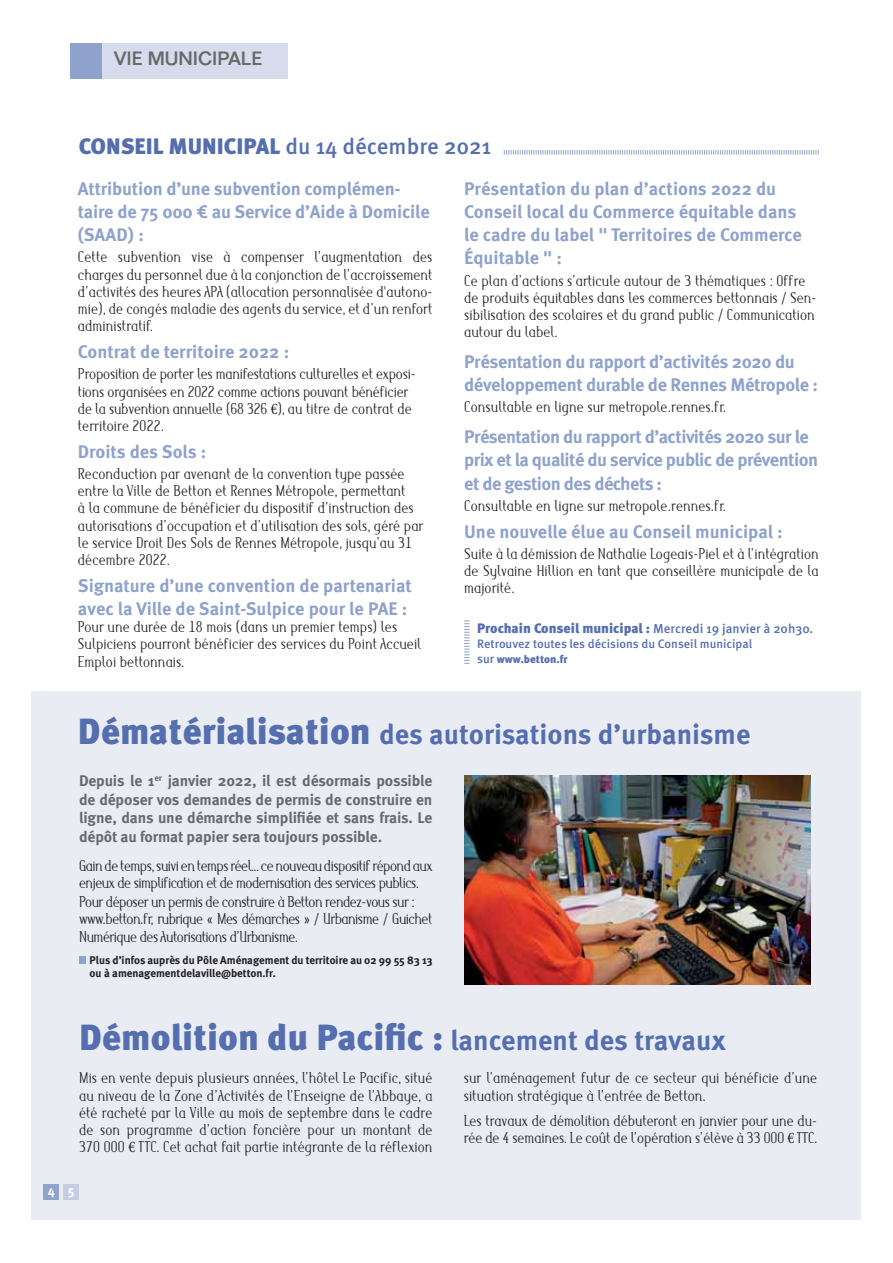
<style>
.page{position:relative;width:893px;height:1263px;background:#fff}
.page>*{position:absolute;margin:0;border:0;box-sizing:border-box;transform-origin:0 0}
.t1{font:900 36.45px "Meta Pro";color:#546eaf}
.t2{font:700 28.05px "Meta Pro";color:#546eaf}
.t3{font:900 22.35px "Meta Pro";color:#546eaf}
.t4{font:500 18.9px "Folio Std";color:#656a6a}
.t5{font:700 18.15px/23.1px "Meta Pro";letter-spacing:-.01em;color:#8ea2cb}
.t6{font:700 18.15px/23.1px "Meta Pro";letter-spacing:-.03em;color:#8ea2cb}
.t7{font:300 16.2px/17.1px "Maverick";letter-spacing:.01em;color:#231f20;scale:.88 1}
.t8{font:300 16.2px/17.1px "Maverick";letter-spacing:-.03em;color:#231f20;scale:.88 1}
.t9{font:300 16.2px/17.1px "Maverick";letter-spacing:-.01em;color:#231f20;scale:.88 1}
.t10{font:700 15.45px/18.5px "Meta Pro";letter-spacing:-.01em;color:#656a6a;text-align:justify}
.t11{font:900 13.65px "Meta Pro";color:#546eaf}
.t12{font:700 12.9px "Meta Pro";color:#fff}
.t13{font:500 12.3px "Meta Pro";letter-spacing:-.005em;color:#546eaf}
.t14{font:700 11.25px/13.5px "Meta";color:#231f20}
.t15{font:900 10.95px "Meta Pro";color:#546eaf}
.s1{font-weight:500}
.s2{font-family:"Minion Pro";font-weight:400}
.s3{font-weight:500;font-size:12.9px}
.s4{font-weight:500;font-size:12.3px}
.s5{font-weight:900;font-size:36.45px}
.s6{font-weight:700;font-size:28.05px}
</style>
<div class="page">
<div style="left:31px;top:691px;width:830px;height:529px;background:#eaecf4"></div>
<div style="left:43px;top:1184px;width:16px;height:16px;background:#8ea2cb"></div>
<div style="left:63px;top:1184px;width:16px;height:16px;background:#c6cee4"></div>
<div style="left:101px;top:43px;width:186px;height:35px;background:#d7dcec"></div>
<div style="left:70px;top:43px;width:32px;height:35px;background:#8ea2cb"></div>
<svg style="left:504px;top:150px;width:315px;height:5px"></svg>
<svg style="left:464px;top:620px;width:6px;height:44px"></svg>
<div style="left:79px;top:957px;width:7px;height:7px;background:#8ea2cb"></div>
<img style="left:464px;top:775px;width:346px;height:210px">
<p class="t4" style="left:114px;top:47px;width:150px">VIE MUNICIPALE</p>
<h3 class="t3" style="left:79px;top:138px;width:414px">CONSEIL MUNICIPAL <span class="s1">du 14 décembre 2021</span></h3>
<p class="t5" style="left:78px;top:179px;width:353px">Attribution d’une subvention complémen&shy;taire de 75 000 € au Service d’Aide à Domicile (SAAD) :</p>
<p class="t7" style="left:78px;top:250px;width:404px;text-align:justify">Cette subvention vise à compenser l’augmentation des charges du personnel due à la conjonction de l’accroissement d’activités des heures APA (allocation personnalisée d'autono&shy;mie), de congés maladie des agents du service, et d’un renfort administratif.</p>
<p class="t5" style="left:78px;top:342px;width:213px">Contrat de territoire 2022 :</p>
<p class="t9" style="left:78px;top:367px;width:385px">Proposition de porter les manifestations culturelles et exposi&shy;tions organisées en 2022 comme actions pouvant bénéficier de la subvention annuelle (68 326 <span class="s2">€</span>), au titre de contrat de territoire 2022.</p>
<p class="t5" style="left:78px;top:442px;width:130px">Droits des Sols :</p>
<p class="t7" style="left:78px;top:467px;width:394px">Reconduction par avenant de la convention type passée entre la Ville de Betton et Rennes Métropole, permettant<br>à la commune de bénéficier du dispositif d’instruction des autorisations d’occupation et d’utilisation des sols, géré par le service Droit Des Sols de Rennes Métropole, jusqu’au 31 décembre 2022.</p>
<p class="t5" style="left:78px;top:576px;width:336px">Signature d’une convention de partenariat avec la Ville de Saint-Sulpice pour le PAE :</p>
<p class="t7" style="left:78px;top:620px;width:391px">Pour une durée de 18 mois (dans un premier temps) les<br>Sulpiciens pourront bénéficier des services du Point Accueil<br>Emploi bettonnais.</p>
<p class="t5" style="left:464px;top:179px;width:339px">Présentation du plan d’actions 2022 du Conseil local du Commerce équitable dans le cadre du label " Territoires de Commerce Équitable " :</p>
<p class="t7" style="left:464px;top:273px;width:402px">Ce plan d’actions s’articule autour de 3 thématiques : Offre de produits équitables dans les commerces bettonnais / Sen&shy;sibilisation des scolaires et du grand public / Communication autour du label.</p>
<p class="t5" style="left:464px;top:352px;width:355px">Présentation du rapport d’activités 2020 du développement durable de Rennes Métropole :</p>
<p class="t7" style="left:464px;top:400px;width:299px">Consultable en ligne sur metropole.rennes.fr.</p>
<p class="t6" style="left:464px;top:427px;width:355px">Présentation du rapport d’activités 2020 sur le prix et la qualité du service public de prévention et de gestion des déchets :</p>
<p class="t7" style="left:464px;top:498px;width:299px">Consultable en ligne sur metropole.rennes.fr.</p>
<p class="t5" style="left:464px;top:521px;width:320px">Une nouvelle élue au Conseil municipal :</p>
<p class="t7" style="left:464px;top:547px;width:404px;text-align:justify">Suite à la démission de Nathalie Logeais-Piel et à l’intégration de Sylvaine Hillion en tant que conseillère municipale de la majorité.</p>
<p class="t11" style="left:477px;top:624px;width:338px">Prochain Conseil municipal : <span class="s3">Mercredi 19 janvier à 20h30.</span></p>
<p class="t13" style="left:477px;top:639px;width:277px">Retrouvez toutes les décisions du Conseil municipal</p>
<p class="t15" style="left:477px;top:655px;width:92px"><span class="s4">sur</span> www.betton.fr</p>
<h2 class="t2" style="left:78px;top:724px;width:674px"><span class="s5">Dématérialisation</span> des autorisations d’urbanisme</h2>
<p class="t10" style="left:79px;top:773px;width:355px">Depuis le 1<sup>er</sup> janvier 2022, il est désormais possible de déposer vos demandes de permis de construire en ligne, dans une démarche simplifiée et sans frais. Le dépôt au format papier sera toujours possible.</p>
<p class="t8" style="left:79px;top:859px;width:403px">Gain de temps, suivi en temps réel… ce nouveau dispositif répond aux enjeux de simplification et de modernisation des services publics.</p>
<p class="t8" style="left:79px;top:895px;width:403px">Pour déposer un permis de construire à Betton rendez-vous sur : www.betton.fr, rubrique « Mes démarches » / Urbanisme / Guichet<br>Numérique des Autorisations d’Urbanisme.</p>
<p class="t14" style="left:90px;top:954px;width:344px">Plus d’infos auprès du Pôle Aménagement du territoire au 02 99 55 83 13 ou à amenagementdelaville@betton.fr.</p>
<h1 class="t1" style="left:79px;top:1024px;width:648px">Démolition du Pacific : <span class="s6">lancement des travaux</span></h1>
<p class="t7" style="left:79px;top:1071px;width:403px;text-align:justify">Mis en vente depuis plusieurs années, l’hôtel Le Pacific, situé au niveau de la Zone d’Activités de l’Enseigne de l’Abbaye, a été racheté par la Ville au mois de septembre dans le cadre de son programme d’action foncière pour un montant de 370 000 <span class="s2">€</span> TTC. Cet achat fait partie intégrante de la réflexion</p>
<p class="t7" style="left:464px;top:1071px;width:403px">sur l’aménagement futur de ce secteur qui bénéficie d’une situation stratégique à l’entrée de Betton.</p>
<p class="t7" style="left:464px;top:1113px;width:403px">Les travaux de démolition débuteront en janvier pour une du&shy;rée de 4 semaines. Le coût de l’opération s’élève à 33 000 <span class="s2">€</span> TTC.</p>
<p class="t12" style="left:48px;top:1186px;width:28px">4 5</p>
</div>
